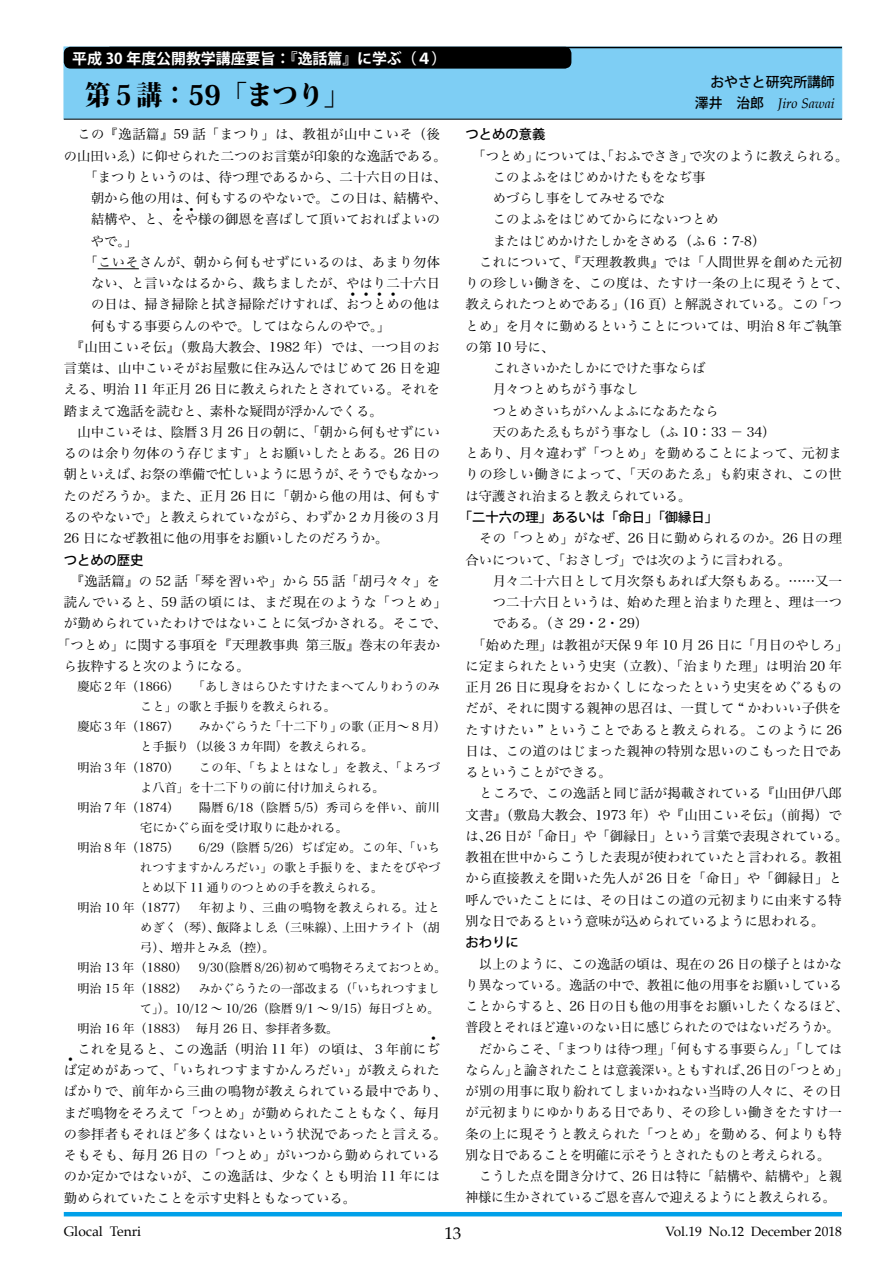
<style>
.page{position:relative;width:893px;height:1263px;background:#fff}
.page>*{position:absolute;margin:0;border:0;box-sizing:border-box;transform-origin:0 0}
.t1{font:800 27.15px "Koz Min Pro";color:#000;scale:.95 1}
.t2{font:16.95px "Palatino";color:#000}
.t3{font:700 14.85px "Koz Go Pro";color:#fff}
.t4{font:italic 13.8px "Palatino";color:#000}
.t5{font:13.8px "Palatino";color:#000}
.t6{font:13.5px "Palatino";color:#000}
.t7{font:13.35px/21.3px "Hira Min Pro W3";letter-spacing:.01em;color:#000}
.t8{font:13.35px "Hira Min Pro W3";letter-spacing:.035em;color:#000}
.t9{font:13.35px/21.3px "Hira Min Pro W3";letter-spacing:.03em;color:#000}
.t10{font:13.35px "Hira Min Pro W3";letter-spacing:.01em;color:#000;scale:.96 1}
.t11{font:13.35px "Hira Min Pro W3";letter-spacing:.04em;color:#000}
.t12{font:500 13.35px "Koz Go Pro";color:#000}
.t13{font:13.35px "Hira Min Pro W3";letter-spacing:.065em;color:#000}
.t14{font:13.35px "Hira Min Pro W3";letter-spacing:.045em;color:#000}
.t15{font:12.15px "Hira Min Pro W3";color:#000}
.t16{font:12.15px "Hira Min Pro W3";color:#000;scale:.96 1}
.t17{font:12.15px "Hira Min Pro W3";letter-spacing:.045em;color:#000}
.t18{font:12.15px "Hira Min Pro W3";letter-spacing:.025em;color:#000;scale:.96 1}
.t19{font:12.15px "Hira Min Pro W3";letter-spacing:.045em;color:#000;scale:.96 1}
.t20{font:12.15px "Hira Min Pro W3";letter-spacing:.05em;color:#000}
.t21{font:7.5px "Kenten Generic";color:#000}
.t22{font:6.6px "Kenten Generic";color:#000}
.s1{font-family:"Koz Go Pro";font-weight:500;font-style:normal}
</style>
<div class="page">
<hr style="left:64px;top:1212px;width:778px;height:4px;background:#00a0e9">
<div style="left:64px;top:47px;width:778px;height:72px;background:#7ecef4;border:1px solid #7ecef4"></div>
<hr style="left:64px;top:119px;width:778px;height:1px;background:#000">
<hr style="left:109px;top:47px;width:733px;height:1px;background:#000">
<div style="left:64px;top:47px;width:507px;height:22px;background:#000;border-radius:7px"></div>
<hr style="left:98px;top:268px;width:41px;height:1px;background:#000">
<p class="t3" style="left:72px;top:49px;width:376px">平成 30 年度公開教学講座要旨：『逸話篇』に学ぶ（４）</p>
<h1 class="t1" style="left:85px;top:74px;width:280px">第５講：59「まつり」</h1>
<p class="t14" style="left:77px;top:123px;width:364px">この『逸話篇』59 話「まつり」は、教祖が山中こいそ（後</p>
<p class="t7" style="left:64px;top:144px;width:384px">の山田いゑ）に仰せられた二つのお言葉が印象的な逸話である。</p>
<p class="t7" style="left:84px;top:165px;width:364px">「まつりというのは、待つ理であるから、二十六日の日は、</p>
<p class="t7" style="left:91px;top:186px;width:357px">朝から他の用は、何もするのやないで。この日は、結構や、</p>
<p class="t7" style="left:91px;top:207px;width:351px">結構や、と、をや様の御恩を喜ばして頂いておればよいの</p>
<p class="t22" style="left:175px;top:206px;width:22px">4 4</p>
<p class="t7" style="left:91px;top:229px;width:48px">やで。」</p>
<p class="t8" style="left:84px;top:250px;width:357px">「こいそさんが、朝から何もせずにいるのは、あまり勿体</p>
<p class="t7" style="left:91px;top:271px;width:350px">ない、と言いなはるから、裁ちましたが、やはり二十六日</p>
<p class="t7" style="left:91px;top:292px;width:351px">の日は、掃き掃除と拭き掃除だけすれば、おつとめの他は</p>
<p class="t21" style="left:349px;top:290px;width:49px">4444</p>
<p class="t7" style="left:91px;top:314px;width:300px">何もする事要らんのやで。してはならんのやで。」</p>
<p class="t8" style="left:71px;top:335px;width:371px">『山田こいそ伝』（敷島大教会、1982 年）では、一つ目のお</p>
<p class="t7" style="left:64px;top:356px;width:378px">言葉は、山中こいそがお屋敷に住み込んではじめて 26 日を迎</p>
<p class="t7" style="left:64px;top:377px;width:378px">える、明治 11 年正月 26 日に教えられたとされている。それを</p>
<p class="t7" style="left:64px;top:399px;width:320px">踏まえて逸話を読むと、素朴な疑問が浮かんでくる。</p>
<p class="t7" style="left:77px;top:420px;width:364px">山中こいそは、陰暦３月 26 日の朝に、「朝から何もせずにい</p>
<p class="t11" style="left:64px;top:442px;width:378px">るのは余り勿体のう存じます」とお願いしたとある。26 日の</p>
<p class="t7" style="left:64px;top:463px;width:378px">朝といえば、お祭の準備で忙しいように思うが、そうでもなかっ</p>
<p class="t9" style="left:64px;top:484px;width:378px">たのだろうか。また、正月 26 日に「朝から他の用は、何もす</p>
<p class="t7" style="left:64px;top:505px;width:378px">るのやないで」と教えられていながら、わずか２カ月後の３月</p>
<p class="t7" style="left:64px;top:526px;width:326px">26 日になぜ教祖に他の用事をお願いしたのだろうか。</p>
<p class="t12" style="left:64px;top:551px;width:81px">つとめの歴史</p>
<p class="t7" style="left:71px;top:569px;width:371px">『逸話篇』の 52 話「琴を習いや」から 55 話「胡弓々々」を</p>
<p class="t13" style="left:64px;top:591px;width:385px">読んでいると、59 話の頃には、まだ現在のような「つとめ」</p>
<p class="t8" style="left:64px;top:612px;width:385px">が勤められていたわけではないことに気づかされる。そこで、</p>
<p class="t7" style="left:57px;top:633px;width:384px">「つとめ」に関する事項を『天理教事典 第三版』巻末の年表か</p>
<p class="t7" style="left:64px;top:654px;width:188px">ら抜粋すると次のようになる。</p>
<p class="t15" style="left:77px;top:676px;width:364px">慶応２年（1866） 「あしきはらひたすけたまへてんりわうのみ</p>
<p class="t15" style="left:140px;top:696px;width:197px">こと」の歌と手振りを教えられる。</p>
<p class="t15" style="left:77px;top:716px;width:104px">慶応３年（1867）</p>
<p class="t15" style="left:199px;top:716px;width:249px">みかぐらうた「十二下り」の歌（正月～８月）</p>
<p class="t15" style="left:140px;top:736px;width:235px">と手振り（以後 3 カ年間）を教えられる。</p>
<p class="t15" style="left:77px;top:756px;width:104px">明治３年（1870）</p>
<p class="t20" style="left:199px;top:756px;width:243px">この年、「ちよとはなし」を教え、「よろづ</p>
<p class="t15" style="left:140px;top:777px;width:246px">よ八首」を十二下りの前に付け加えられる。</p>
<p class="t15" style="left:77px;top:797px;width:104px">明治７年（1874）</p>
<p class="t17" style="left:199px;top:797px;width:243px">陽暦 6/18（陰暦 5/5）秀司らを伴い、前川</p>
<p class="t15" style="left:140px;top:817px;width:209px">宅にかぐら面を受け取りに赴かれる。</p>
<p class="t15" style="left:77px;top:837px;width:104px">明治８年（1875）</p>
<p class="t19" style="left:199px;top:837px;width:253px">6/29（陰暦 5/26）ぢば定め。この年、「いち</p>
<p class="t18" style="left:140px;top:857px;width:314px">れつすますかんろだい」の歌と手振りを、またをびやづ</p>
<p class="t16" style="left:140px;top:877px;width:254px">とめ以下 11 通りのつとめの手を教えられる。</p>
<p class="t17" style="left:77px;top:897px;width:364px">明治 10 年（1877） 年初より、三曲の鳴物を教えられる。辻と</p>
<p class="t15" style="left:140px;top:917px;width:301px">めぎく（琴）、飯降よしゑ（三味線）、上田ナライト（胡</p>
<p class="t15" style="left:140px;top:937px;width:136px">弓）、増井とみゑ（控）。</p>
<p class="t15" style="left:77px;top:957px;width:370px">明治 13 年（1880） 9/30（陰暦 8/26）初めて鳴物そろえておつとめ。</p>
<p class="t15" style="left:77px;top:977px;width:364px">明治 15 年（1882） みかぐらうたの一部改まる（「いちれつすまし</p>
<p class="t16" style="left:140px;top:998px;width:313px">て」）。10/12 ～ 10/26（陰暦 9/1 ～ 9/15）毎日づとめ。</p>
<p class="t15" style="left:77px;top:1018px;width:263px">明治 16 年（1883） 毎月 26 日、参拝者多数。</p>
<p class="t9" style="left:77px;top:1037px;width:364px">これを見ると、この逸話（明治 11 年）の頃は、３年前にぢ</p>
<p class="t21" style="left:430px;top:1034px;width:9px">4</p>
<p class="t8" style="left:64px;top:1058px;width:378px">ば定めがあって、「いちれつすますかんろだい」が教えられた</p>
<p class="t21" style="left:67px;top:1055px;width:9px">4</p>
<p class="t9" style="left:64px;top:1079px;width:385px">ばかりで、前年から三曲の鳴物が教えられている最中であり、まだ鳴物をそろえて「つとめ」が勤められたこともなく、毎月の参拝者もそれほど多くはないという状況であったと言える。そもそも、毎月 26 日の「つとめ」がいつから勤められているのか定かではないが、この逸話は、少なくとも明治 11 年には勤められていたことを示す史料ともなっている。</p>
<p class="t4" style="left:695px;top:96px;width:141px"><span class="s1">澤井　治郎　</span>Jiro Sawai</p>
<p class="t12" style="left:466px;top:126px;width:81px">つとめの意義</p>
<p class="t7" style="left:473px;top:144px;width:377px">「つとめ」については、「おふでさき」で次のように教えられる。</p>
<p class="t7" style="left:493px;top:165px;width:214px">このよふをはじめかけたもをなぢ事</p>
<p class="t7" style="left:493px;top:186px;width:174px">めづらし事をしてみせるでな</p>
<p class="t7" style="left:493px;top:207px;width:227px">このよふをはじめてからにないつとめ</p>
<p class="t7" style="left:493px;top:229px;width:274px">またはじめかけたしかをさめる（ふ６：7-8）</p>
<p class="t8" style="left:479px;top:250px;width:364px">これについて、『天理教教典』では「人間世界を創めた元初</p>
<p class="t8" style="left:466px;top:272px;width:384px">りの珍しい働きを、この度は、たすけ一条の上に現そうとて、</p>
<p class="t7" style="left:466px;top:292px;width:378px">教えられたつとめである」（16 頁）と解説されている。この「つ</p>
<p class="t7" style="left:466px;top:314px;width:378px">とめ」を月々に勤めるということについては、明治 8 年ご執筆</p>
<p class="t7" style="left:466px;top:335px;width:90px">の第 10 号に、</p>
<p class="t7" style="left:493px;top:356px;width:214px">これさいかたしかにでけた事ならば</p>
<p class="t7" style="left:493px;top:377px;width:148px">月々つとめちがう事なし</p>
<p class="t7" style="left:493px;top:399px;width:227px">つとめさいちがハんよふになあたなら</p>
<p class="t7" style="left:493px;top:420px;width:284px">天のあたゑもちがう事なし（ふ 10：33 － 34）</p>
<p class="t7" style="left:466px;top:441px;width:378px">とあり、月々違わず「つとめ」を勤めることによって、元初ま</p>
<p class="t8" style="left:466px;top:463px;width:378px">りの珍しい働きによって、「天のあたゑ」も約束され、この世</p>
<p class="t7" style="left:466px;top:484px;width:227px">は守護され治まると教えられている。</p>
<p class="t12" style="left:459px;top:508px;width:261px">「二十六の理」あるいは「命日」「御縁日」</p>
<p class="t7" style="left:466px;top:526px;width:378px;text-indent:14px">その「つとめ」がなぜ、26 日に勤められるのか。26 日の理合いについて、「おさしづ」では次のように言われる。</p>
<p class="t7" style="left:493px;top:569px;width:351px">月々二十六日として月次祭もあれば大祭もある。……又一</p>
<p class="t7" style="left:493px;top:590px;width:351px">つ二十六日というは、始めた理と治まりた理と、理は一つ</p>
<p class="t7" style="left:493px;top:611px;width:157px">である。（さ 29・2・29）</p>
<p class="t7" style="left:473px;top:633px;width:377px">「始めた理」は教祖が天保 9 年 10 月 26 日に「月日のやしろ」</p>
<p class="t9" style="left:466px;top:654px;width:378px">に定まられたという史実（立教）、「治まりた理」は明治 20 年</p>
<p class="t7" style="left:466px;top:675px;width:378px">正月 26 日に現身をおかくしになったという史実をめぐるもの</p>
<p class="t7" style="left:466px;top:696px;width:378px">だが、それに関する親神の思召は、一貫して “ かわいい子供を</p>
<p class="t11" style="left:466px;top:718px;width:378px">たすけたい ” ということであると教えられる。このように 26</p>
<p class="t7" style="left:466px;top:739px;width:378px">日は、この道のはじまった親神の特別な思いのこもった日であ</p>
<p class="t7" style="left:466px;top:760px;width:148px">るということができる。</p>
<p class="t7" style="left:479px;top:781px;width:364px">ところで、この逸話と同じ話が掲載されている『山田伊八郎</p>
<p class="t8" style="left:466px;top:803px;width:378px">文書』（敷島大教会、1973 年）や『山田こいそ伝』（前掲）で</p>
<p class="t7" style="left:466px;top:824px;width:384px">は、26 日が「命日」や「御縁日」という言葉で表現されている。</p>
<p class="t7" style="left:466px;top:845px;width:378px">教祖在世中からこうした表現が使われていたと言われる。教祖</p>
<p class="t9" style="left:466px;top:866px;width:378px">から直接教えを聞いた先人が 26 日を「命日」や「御縁日」と</p>
<p class="t7" style="left:466px;top:888px;width:378px">呼んでいたことには、その日はこの道の元初まりに由来する特</p>
<p class="t7" style="left:466px;top:909px;width:360px">別な日であるという意味が込められているように思われる。</p>
<p class="t12" style="left:466px;top:934px;width:55px">おわりに</p>
<p class="t7" style="left:479px;top:952px;width:364px">以上のように、この逸話の頃は、現在の 26 日の様子とはかな</p>
<p class="t7" style="left:466px;top:973px;width:378px">り異なっている。逸話の中で、教祖に他の用事をお願いしている</p>
<p class="t7" style="left:466px;top:994px;width:384px">ことからすると、26 日の日も他の用事をお願いしたくなるほど、</p>
<p class="t7" style="left:466px;top:1015px;width:375px">普段とそれほど違いのない日に感じられたのではないだろうか。</p>
<p class="t7" style="left:479px;top:1037px;width:364px">だからこそ、「まつりは待つ理」「何もする事要らん」「しては</p>
<p class="t7" style="left:466px;top:1058px;width:384px">ならん」と諭されたことは意義深い。ともすれば、26日の「つとめ」</p>
<p class="t8" style="left:466px;top:1080px;width:378px">が別の用事に取り紛れてしまいかねない当時の人々に、その日</p>
<p class="t8" style="left:466px;top:1101px;width:378px">が元初まりにゆかりある日であり、その珍しい働きをたすけ一</p>
<p class="t8" style="left:466px;top:1122px;width:378px">条の上に現そうと教えられた「つとめ」を勤める、何よりも特</p>
<p class="t7" style="left:466px;top:1143px;width:366px">別な日であることを明確に示そうとされたものと考えられる。</p>
<p class="t10" style="left:479px;top:1165px;width:379px">こうした点を聞き分けて、26 日は特に「結構や、結構や」と親</p>
<p class="t10" style="left:466px;top:1186px;width:387px">神様に生かされているご恩を喜んで迎えるようにと教えられる。</p>
<p class="t5" style="left:64px;top:1225px;width:79px">Glocal Tenri</p>
<p class="t2" style="left:444px;top:1225px;width:19px">13</p>
<p class="t6" style="left:666px;top:1225px;width:178px">Vol.19 No.12 December 2018</p>
</div>
